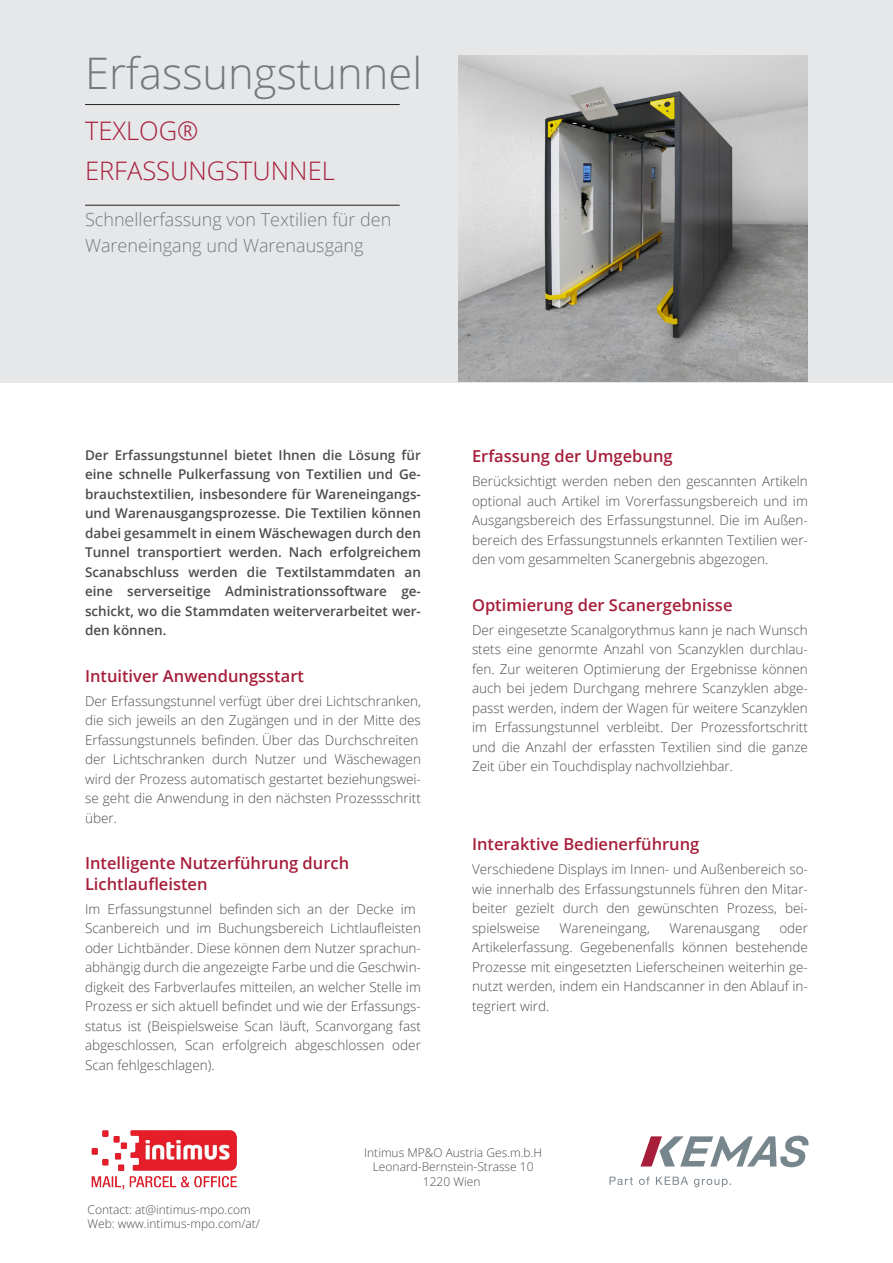
<style>
.page{position:relative;width:893px;height:1263px;background:#fff}
.page>*{position:absolute;margin:0;border:0;box-sizing:border-box;transform-origin:0 0}
.Überschrift_h1{font:300 43.5px "Open Sans";color:#76787b}
.Überschrift_h2{font:300 25.5px "Open Sans";color:#a61e3a}
.Überschrift_h2-2{font:300 18px/25.5px "Open Sans";color:#76787b}
.Überschrift_h3{font:600 16.5px/21px "Open Sans";color:#a61e3a}
.t1{font:300 13.5px/19.5px "Open Sans";color:#4b4c4d;text-align:justify}
.t2{font:600 13.5px/19.5px "Open Sans";color:#4b4c4d;text-align:justify}
.t3{font:300 12px/14.4px "Open Sans";color:#4b4c4d;text-align:center}
</style>
<div class="page">
<div style="left:0;top:0;width:893px;height:383px;background:#e6e7e9"></div>
<hr style="left:85px;top:104px;width:315px;height:1px;background:#231f20">
<hr style="left:85px;top:205px;width:315px;height:1px;background:#231f20">
<img style="left:458px;top:56px;width:350px;height:325px">
<svg style="left:609px;top:1176px;width:122px;height:11px"></svg>
<svg style="left:640px;top:1136px;width:168px;height:31px"></svg>
<img style="left:91px;top:1130px;width:146px;height:60px">
<p class="Überschrift_h1" style="left:85px;top:43px;width:339px">Erfassungstunnel</p>
<p class="Überschrift_h2" style="left:85px;top:113px;width:115px">TEXLOG®</p>
<p class="Überschrift_h2" style="left:85px;top:153px;width:251px">ERFASSUNGSTUNNEL</p>
<p class="Überschrift_h2-2" style="left:85px;top:207px;width:308px">Schnellerfassung von Textilien für den<br>Wareneingang und Warenausgang</p>
<p class="t2" style="left:85px;top:445px;width:337px">Der Erfassungstunnel bietet Ihnen die Lösung für eine schnelle Pulkerfassung von Textilien und Ge&shy;brauchstextilien, insbesondere für Wareneingangs&shy;und Warenausgangsprozesse. Die Textilien können dabei gesammelt in einem Wäschewagen durch den Tunnel transportiert werden. Nach erfolgreichem Scanabschluss werden die Textilstammdaten an eine serverseitige Administrationssoftware ge&shy;schickt, wo die Stammdaten weiterverarbeitet wer&shy;den können.</p>
<p class="Überschrift_h3" style="left:85px;top:665px;width:220px">Intuitiver Anwendungsstart</p>
<p class="t1" style="left:85px;top:691px;width:337px;text-align:left">Der Erfassungstunnel verfügt über drei Lichtschranken, die sich jeweils an den Zugängen und in der Mitte des Erfassungstunnels befinden. Über das Durchschreiten der Lichtschranken durch Nutzer und Wäschewagen wird der Prozess automatisch gestartet beziehungswei&shy;se geht die Anwendung in den nächsten Prozessschritt über.</p>
<p class="Überschrift_h3" style="left:85px;top:852px;width:266px">Intelligente Nutzerführung durch<br>Lichtlaufleisten</p>
<p class="t1" style="left:85px;top:899px;width:337px;text-align:left">Im Erfassungstunnel befinden sich an der Decke im Scanbereich und im Buchungsbereich Lichtlaufleisten oder Lichtbänder. Diese können dem Nutzer sprachun&shy;abhängig durch die angezeigte Farbe und die Geschwin&shy;digkeit des Farbverlaufes mitteilen, an welcher Stelle im Prozess er sich aktuell befindet und wie der Erfassungs&shy;status ist (Beispielsweise Scan läuft, Scanvorgang fast abgeschlossen, Scan erfolgreich abgeschlossen oder Scan fehlgeschlagen).</p>
<p class="Überschrift_h3" style="left:472px;top:445px;width:202px">Erfassung der Umgebung</p>
<p class="t1" style="left:472px;top:471px;width:337px">Berücksichtigt werden neben den gescannten Artikeln optional auch Artikel im Vorerfassungsbereich und im Ausgangsbereich des Erfassungstunnel. Die im Außen&shy;bereich des Erfassungstunnels erkannten Textilien wer&shy;den vom gesammelten Scanergebnis abgezogen.</p>
<p class="Überschrift_h3" style="left:472px;top:594px;width:262px">Optimierung der Scanergebnisse</p>
<p class="t1" style="left:472px;top:620px;width:337px">Der eingesetzte Scanalgorythmus kann je nach Wunsch stets eine genormte Anzahl von Scanzyklen durchlau&shy;fen. Zur weiteren Optimierung der Ergebnisse können auch bei jedem Durchgang mehrere Scanzyklen abge&shy;passt werden, indem der Wagen für weitere Scanzyklen im Erfassungstunnel verbleibt. Der Prozessfortschritt und die Anzahl der erfassten Textilien sind die ganze Zeit über ein Touchdisplay nachvollziehbar.</p>
<p class="Überschrift_h3" style="left:472px;top:833px;width:229px">Interaktive Bedienerführung</p>
<p class="t1" style="left:472px;top:859px;width:337px">Verschiedene Displays im Innen- und Außenbereich so&shy;wie innerhalb des Erfassungstunnels führen den Mitar&shy;beiter gezielt durch den gewünschten Prozess, bei&shy;spielsweise</p>
<p class="t1" style="left:472px;top:918px;width:337px;text-indent:307px">oder Artikelerfassung. Gegebenenfalls können bestehende Prozesse mit eingesetzten Lieferscheinen weiterhin ge&shy;nutzt werden, indem ein Handscanner in den Ablauf in&shy;tegriert wird.</p>
<p class="t1" style="left:559px;top:918px;width:92px">Wareneingang,</p>
<p class="t1" style="left:669px;top:918px;width:92px">Warenausgang</p>
<p class="t3" style="left:88px;top:1202px;width:174px;text-align:left">Contact: at@intimus-mpo.com<br>Web: www.intimus-mpo.com/at/</p>
<p class="t3" style="left:364px;top:1145px;width:179px">Intimus MP&amp;O Austria Ges.m.b.H<br>Leonard-Bernstein-Strasse 10<br>1220 Wien</p>
</div>
